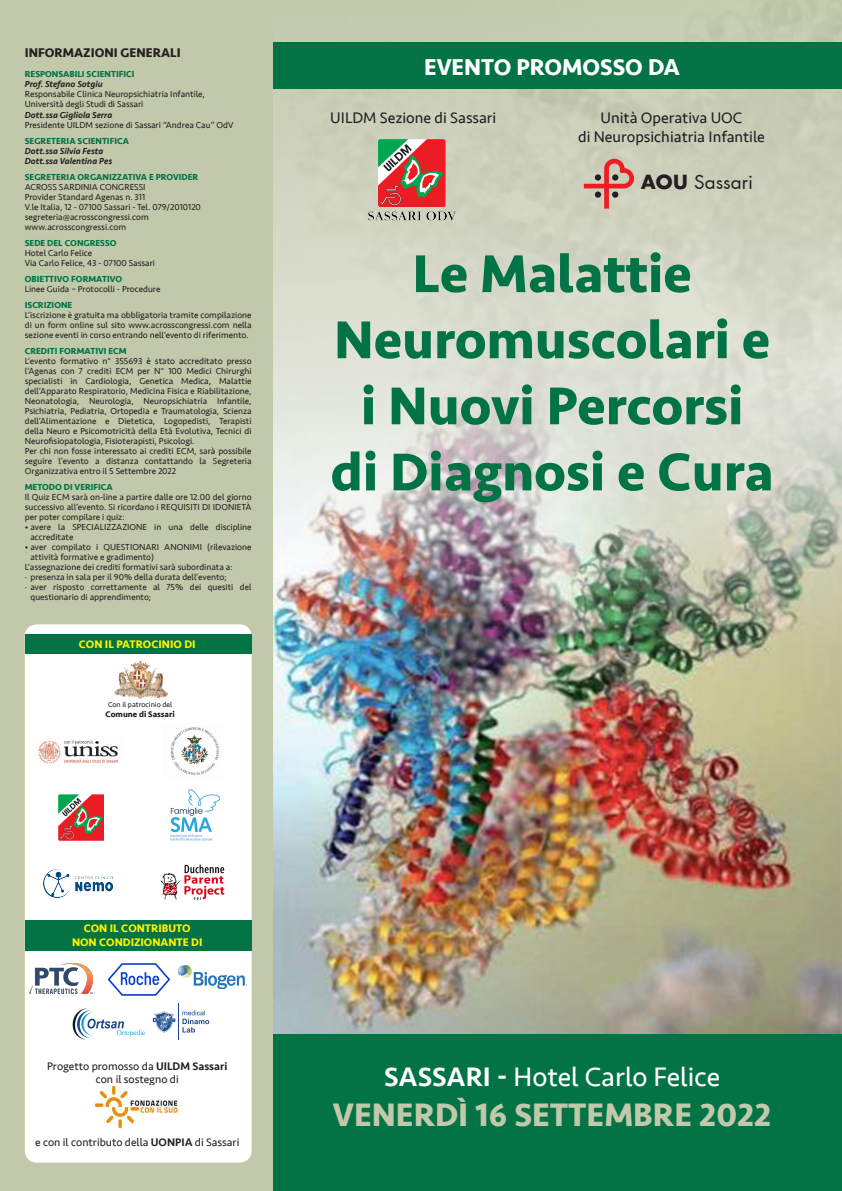
<style>
.page{position:relative;width:842px;height:1191px;background:#fff}
.page>*{position:absolute;margin:0;border:0;box-sizing:border-box;transform-origin:0 0}
.t1{font:700 55.1px/66.1px "Seravek";color:#017345;text-align:center}
.t2{font:700 33.4px "Seravek";color:#c2c9aa}
.t3{font:27.5px "Seravek";color:#fff}
.t4{font:700 23.6px "Seravek";color:#fff}
.Stile_di_paragrafo_1{font:18.9px "Futura";color:#231f20}
.t5{font:15.7px "Seravek";color:#231f20}
.titoletti{font:700 13px "Seravek";color:#231f20}
.t6{font:11.3px "Seravek";color:#231f20}
.t7{font:700 11.3px "Seravek";color:#fff101}
.titoletti-2{font:9px/10px "Seravek";color:#231f20;text-align:justify}
.titoletti-3{font:700 9px "Seravek";color:#017345}
.t8{font:italic 500 9px "Seravek";color:#231f20}
.t9{font:700 8.5px "Seravek";color:#231f20}
.t10{font:7.5px "Seravek";color:#231f20}
.s1{font-weight:700}
.s2{font-weight:500}
</style>
<div class="page">
<div style="left:0;top:0;width:273px;height:1191px;background:#c2c9aa"></div>
<div style="left:25px;top:624px;width:227px;height:538px;background:#fff;border-radius:12px"></div>
<img style="left:273px;top:0;width:569px;height:1034px">
<div style="left:273px;top:1034px;width:569px;height:157px;background:#017345"></div>
<div style="left:273px;top:42px;width:569px;height:47px;background:#017345"></div>
<img style="left:366px;top:138px;width:91px;height:83px">
<svg style="left:584px;top:159px;width:50px;height:50px;background:#cb9b8f"></svg>
<svg style="left:72px;top:1008px;width:73px;height:31px"></svg>
<hr style="left:178px;top:1003px;width:1px;height:36px;background:#1a4587">
<svg style="left:182px;top:1010px;width:27px;height:22px"></svg>
<img style="left:152px;top:1011px;width:24px;height:21px">
<div style="left:25px;top:634px;width:227px;height:20px;background:#017345"></div>
<div style="left:25px;top:920px;width:227px;height:30px;background:#017345"></div>
<img style="left:30px;top:963px;width:62px;height:30px">
<svg style="left:108px;top:963px;width:62px;height:32px"></svg>
<img style="left:178px;top:965px;width:69px;height:23px">
<img style="left:38px;top:740px;width:81px;height:24px">
<img style="left:170px;top:727px;width:49px;height:48px">
<img style="left:58px;top:794px;width:46px;height:46px">
<img style="left:170px;top:789px;width:51px;height:53px">
<img style="left:43px;top:870px;width:69px;height:27px">
<img style="left:160px;top:865px;width:65px;height:35px">
<img style="left:93px;top:1085px;width:86px;height:43px">
<img style="left:114px;top:660px;width:55px;height:39px">
<p class="titoletti" style="left:25px;top:42px;width:157px">INFORMAZIONI GENERALI</p>
<p class="titoletti-3" style="left:25px;top:66px;width:111px">RESPONSABILI SCIENTIFICI</p>
<p class="t8" style="left:25px;top:78px;width:79px">Prof. Stefano Sotgiu</p>
<p class="titoletti-2" style="left:25px;top:89px;width:182px">Responsabile Clinica Neuropsichiatria Infantile,</p>
<p class="titoletti-2" style="left:25px;top:99px;width:120px">Università degli Studi di Sassari</p>
<p class="t8" style="left:25px;top:109px;width:89px">Dott.ssa Gigliola Serra</p>
<p class="titoletti-2" style="left:25px;top:120px;width:210px">Presidente UILDM sezione di Sassari “Andrea Cau” OdV</p>
<p class="titoletti-3" style="left:25px;top:133px;width:106px">SEGRETERIA SCIENTIFICA</p>
<p class="t8" style="left:25px;top:145px;width:80px">Dott.ssa Silvia Festa</p>
<p class="t8" style="left:25px;top:155px;width:89px">Dott.ssa Valentina Pes</p>
<p class="titoletti-3" style="left:25px;top:169px;width:175px">SEGRETERIA ORGANIZZATIVA E PROVIDER</p>
<p class="titoletti-2" style="left:25px;top:182px;width:122px">ACROSS SARDINIA CONGRESSI</p>
<p class="titoletti-2" style="left:25px;top:192px;width:122px">Provider Standard Agenas n. 311</p>
<p class="titoletti-2" style="left:25px;top:202px;width:178px">V.le Italia, 12 - 07100 Sassari - Tel. 079/2010120</p>
<p class="titoletti-2" style="left:25px;top:212px;width:126px">segreteria@acrosscongressi.com</p>
<p class="titoletti-2" style="left:25px;top:222px;width:103px">www.acrosscongressi.com</p>
<p class="titoletti-3" style="left:25px;top:235px;width:93px">SEDE DEL CONGRESSO</p>
<p class="titoletti-2" style="left:25px;top:248px;width:69px">Hotel Carlo Felice</p>
<p class="titoletti-2" style="left:25px;top:258px;width:132px">Via Carlo Felice, 43 - 07100 Sassari</p>
<p class="titoletti-3" style="left:25px;top:271px;width:99px">OBIETTIVO FORMATIVO</p>
<p class="titoletti-2" style="left:25px;top:284px;width:137px">Linee Guida – Protocolli - Procedure</p>
<p class="titoletti-3" style="left:25px;top:297px;width:49px">ISCRIZIONE</p>
<p class="titoletti-2" style="left:25px;top:310px;width:228px">L’iscrizione è gratuita ma obbligatoria tramite compilazione di un form online sul sito www.acrosscongressi.com nella sezione eventi in corso entrando nell’evento di riferimento.</p>
<p class="titoletti-3" style="left:25px;top:343px;width:103px">CREDITI FORMATIVI ECM</p>
<p class="titoletti-2" style="left:25px;top:356px;width:228px">L’evento formativo n° 355693 è stato accreditato presso l’Agenas con 7 crediti ECM per N° 100 Medici Chirurghi specialisti in Cardiologia, Genetica Medica, Malattie dell’Apparato Respiratorio, Medicina Fisica e Riabilitazione, Neonatologia, Neurologia, Neuropsichiatria Infantile, Psichiatria, Pediatria, Ortopedia e Traumatologia, Scienza dell’Alimentazione e Dietetica, Logopedisti, Terapisti della Neuro e Psicomotricità della Età Evolutiva, Tecnici di Neurofisiopatologia, Fisioterapisti, Psicologi.</p>
<p class="titoletti-2" style="left:25px;top:446px;width:228px">Per chi non fosse interessato ai crediti ECM, sarà possibile seguire l’evento a distanza contattando la Segreteria Organizzativa entro il 5 Settembre 2022</p>
<p class="titoletti-3" style="left:25px;top:479px;width:90px">METODO DI VERIFICA</p>
<p class="titoletti-2" style="left:25px;top:492px;width:228px">Il Quiz ECM sarà on-line a partire dalle ore 12.00 del giorno successivo all’evento. Si ricordano i REQUISITI DI IDONIETÀ per poter compilare i quiz:</p>
<p class="titoletti-2" style="left:30px;top:522px;width:223px;text-indent:-6px">• avere la SPECIALIZZAZIONE in una delle discipline accreditate</p>
<p class="titoletti-2" style="left:30px;top:542px;width:223px;text-indent:-6px">• aver compilato i QUESTIONARI ANONIMI (rilevazione attività formative e gradimento)</p>
<p class="titoletti-2" style="left:25px;top:562px;width:209px">L’assegnazione dei crediti formativi sarà subordinata a:</p>
<p class="titoletti-2" style="left:25px;top:572px;width:203px">· presenza in sala per il 90% della durata dell’evento;</p>
<p class="titoletti-2" style="left:30px;top:582px;width:223px;text-indent:-6px">· aver risposto correttamente al 75% dei quesiti del questionario di apprendimento;</p>
<p class="t7" style="left:79px;top:635px;width:118px">CON IL PATROCINIO DI</p>
<p class="t10" style="left:108px;top:698px;width:66px">Con il patrocinio del</p>
<p class="t9" style="left:105px;top:707px;width:71px">Comune di Sassari</p>
<p class="t4" style="left:424px;top:48px;width:257px">EVENTO PROMOSSO DA</p>
<p class="t5" style="left:330px;top:106px;width:168px">UILDM Sezione di Sassari</p>
<p class="t5" style="left:600px;top:106px;width:144px">Unità Operativa UOC</p>
<p class="t5" style="left:578px;top:125px;width:188px">di Neuropsichiatria Infantile</p>
<p class="Stile_di_paragrafo_1" style="left:641px;top:170px;width:114px"><span class="s1">AOU</span> Sassari</p>
<p class="t1" style="left:412px;top:240px;width:281px">Le Malattie</p>
<p class="t1" style="left:334px;top:306px;width:438px">Neuromuscolari e i Nuovi Percorsi</p>
<p class="t1" style="left:331px;top:438px;width:444px">di Diagnosi e Cura</p>
<p class="t7" style="left:84px;top:919px;width:108px">CON IL CONTRIBUTO</p>
<p class="t7" style="left:72px;top:932px;width:132px">NON CONDIZIONANTE DI</p>
<p class="t6" style="left:47px;top:1057px;width:182px">Progetto promosso da <span class="s2">UILDM Sassari</span></p>
<p class="t6" style="left:96px;top:1070px;width:84px">con il sostegno di</p>
<p class="t6" style="left:35px;top:1133px;width:206px">e con il contributo della <span class="s2">UONPIA</span> di Sassari</p>
<p class="t3" style="left:384px;top:1055px;width:337px"><span class="s2">SASSARI -</span> Hotel Carlo Felice</p>
<p class="t2" style="left:333px;top:1088px;width:440px">VENERDÌ 16 SETTEMBRE 2022</p>
</div>
